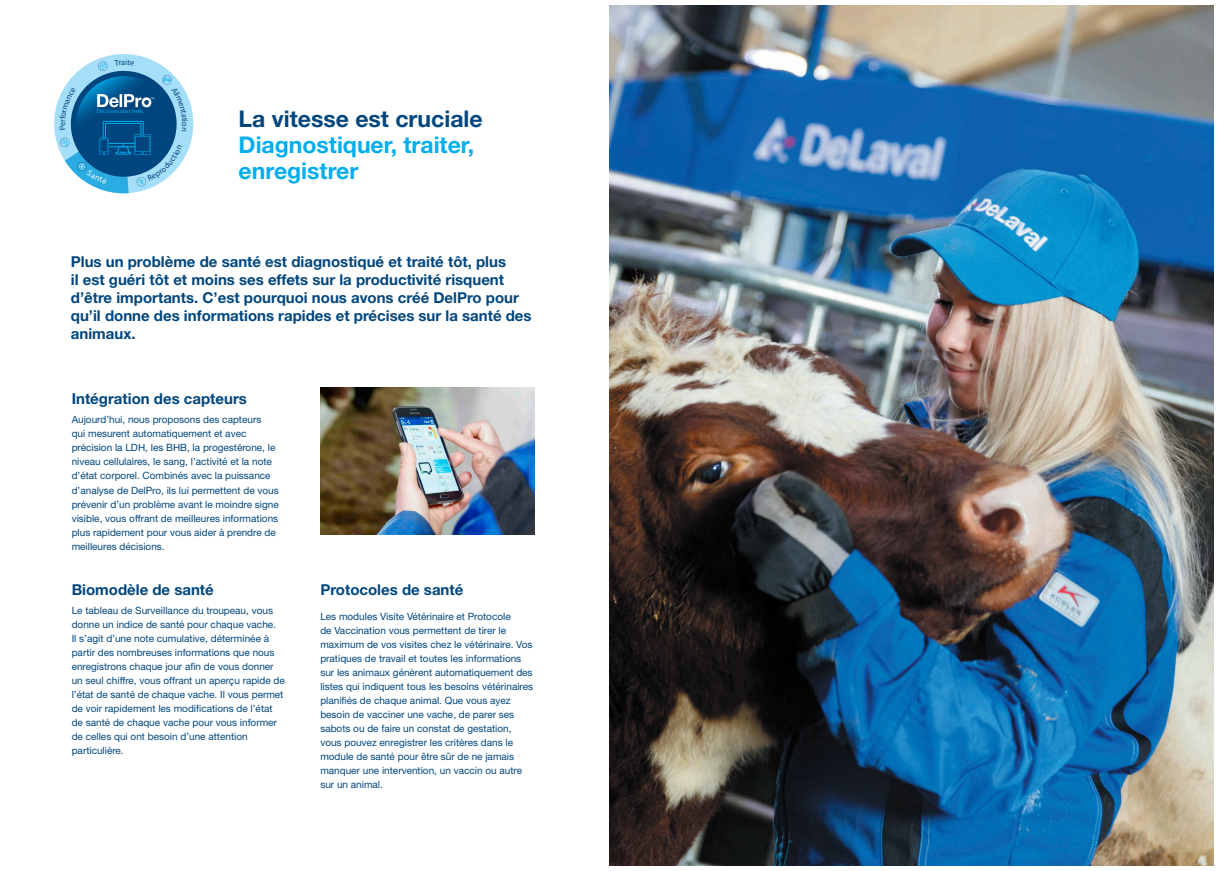
<style>
.page{position:relative;width:1219px;height:871px;background:#fff}
.page>*{position:absolute;margin:0;border:0;box-sizing:border-box;transform-origin:0 0}
.t1{font:700 23px/26px "Helvetica Neue LT Std";color:#00aeef}
.t2{font:700 23px "Helvetica Neue LT Std";color:#00467e}
.t3{font:700 15px/18px "Helvetica Neue LT Std";color:#00467e}
.t4{font:10px/14px "Helvetica Neue LT Std";color:#00467e}
.t5{font:700 8.3px "Helvetica";color:#00467e}
.t6{font:700 5.6px "Helvetica";color:#00aeef}
</style>
<div class="page">
<img style="left:321px;top:387px;width:213px;height:147px">
<img style="left:609px;top:6px;width:604px;height:859px">
<div style="left:54px;top:54px;width:139px;height:139px;background:#a4def8;border-radius:50%"></div>
<svg style="left:54px;top:60px;width:134px;height:133px"></svg>
<p class="t5" style="left:121px;top:57px;width:6px">a</p>
<p class="t6" style="left:97px;top:107px;width:49px">Decisions start here.</p>
<p class="t5" style="left:57px;top:126px;width:6px;rotate:-90deg">e</p>
<h1 class="t2" style="left:239px;top:104px;width:246px">La vitesse est cruciale</h1>
<h1 class="t1" style="left:239px;top:131px;width:237px">Diagnostiquer, traiter, enregistrer</h1>
<p class="t3" style="left:71px;top:252px;width:462px">Plus un problème de santé est diagnostiqué et traité tôt, plus<br>il est guéri tôt et moins ses effets sur la productivité risquent d’être importants. C’est pourquoi nous avons créé DelPro pour qu’il donne des informations rapides et précises sur la santé des animaux.</p>
<h2 class="t3" style="left:72px;top:389px;width:177px">Intégration des capteurs</h2>
<p class="t4" style="left:72px;top:412px;width:209px">Aujourd’hui, nous proposons des capteurs<br>qui mesurent automatiquement et avec précision la LDH, les BHB, la progestérone, le niveau cellulaires, le sang, l’activité et la note d’état corporel. Combinés avec la puissance d’analyse de DelPro, ils lui permettent de vous prévenir d’un problème avant le moindre signe visible, vous offrant de meilleures informations plus rapidement pour vous aider à prendre de meilleures décisions.</p>
<h2 class="t3" style="left:72px;top:579px;width:144px">Biomodèle de santé</h2>
<p class="t4" style="left:72px;top:603px;width:215px">Le tableau de Surveillance du troupeau, vous donne un indice de santé pour chaque vache.<br>Il s’agit d’une note cumulative, déterminée à partir des nombreuses informations que nous enregistrons chaque jour afin de vous donner un seul chiffre, vous offrant un aperçu rapide de l’état de santé de chaque vache. Il vous permet de voir rapidement les modifications de l’état de santé de chaque vache pour vous informer de celles qui ont besoin d’une attention particulière.</p>
<h2 class="t3" style="left:320px;top:579px;width:145px">Protocoles de santé</h2>
<p class="t4" style="left:320px;top:609px;width:214px">Les modules Visite Vétérinaire et Protocole<br>de Vaccination vous permettent de tirer le maximum de vos visites chez le vétérinaire. Vos pratiques de travail et toutes les informations sur les animaux génèrent automatiquement des listes qui indiquent tous les besoins vétérinaires planifiés de chaque animal. Que vous ayez besoin de vacciner une vache, de parer ses sabots ou de faire un constat de gestation, vous pouvez enregistrer les critères dans le module de santé pour être sûr de ne jamais manquer une intervention, un vaccin ou autre sur un animal.</p>
</div>
